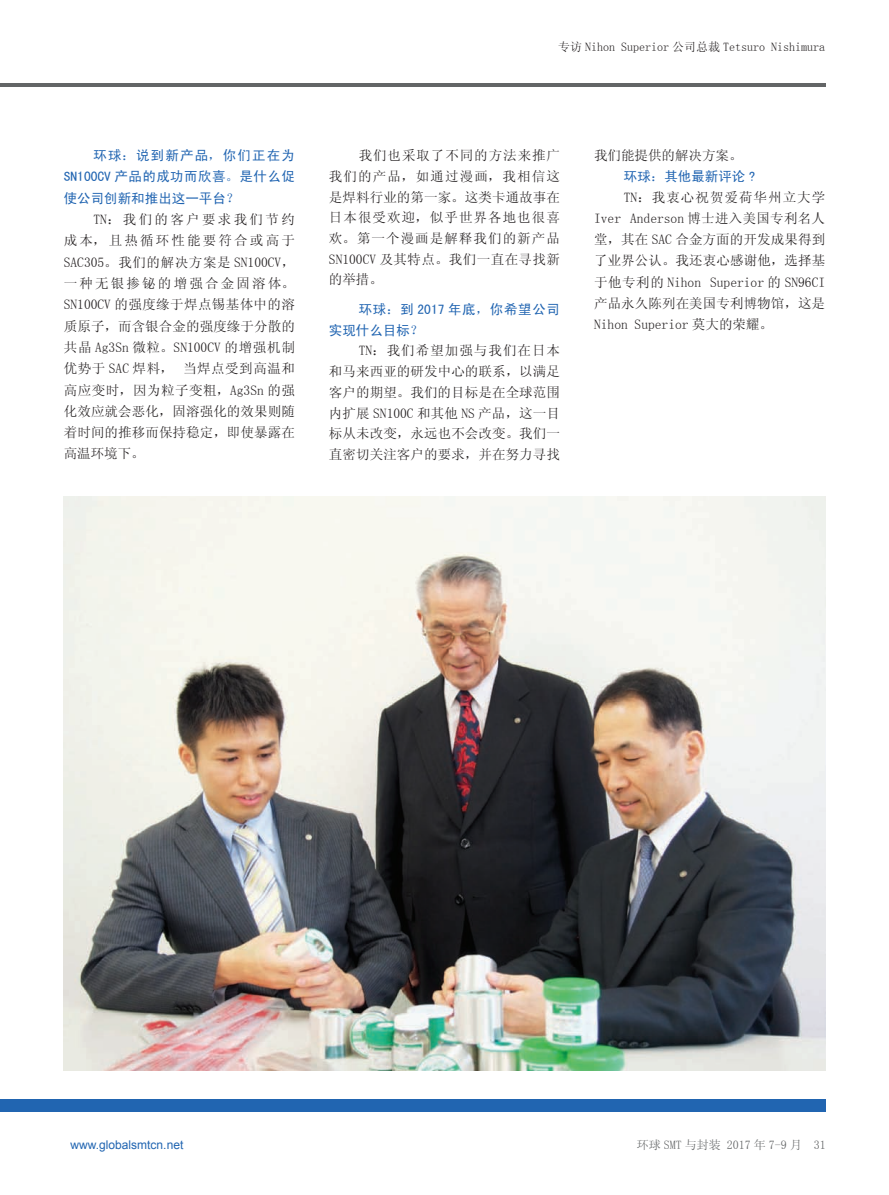
<style>
.page{position:relative;width:889px;height:1195px;background:#fff}
.page>*{position:absolute;margin:0;border:0;box-sizing:border-box;transform-origin:0 0}
.t1{font:13.5px/21.3px "Sim Sun";letter-spacing:.005em;color:#231f20;text-align:justify}
.t2{font:13.5px/21.3px "Sim Hei";color:#2064b1;text-align:justify}
.t3{font:12px "Sim Sun";color:#231f20}
.t4{font:12px "Arial";color:#2064b1}
.t5{font:12px "Sim Sun";color:#636566}
</style>
<div class="page">
<hr style="left:0;top:83px;width:825px;height:3px;background:#636566">
<div style="left:0;top:1100px;width:825px;height:12px;background:#2165b1"></div>
<img style="left:64px;top:497px;width:761px;height:574px">
<p class="t3" style="left:558px;top:41px;width:268px">专访 Nihon Superior 公司总裁 Tetsuro Nishimura</p>
<p class="t2" style="left:64px;top:145px;width:233px;text-indent:30px">环球：说到新产品，你们正在为SN100CV 产品的成功而欣喜。是什么促使公司创新和推出这一平台？</p>
<p class="t1" style="left:64px;top:209px;width:233px;text-indent:30px">TN：我们的客户要求我们节约成本，且热循环性能要符合或高于SAC305。我们的解决方案是 SN100CV，一种无银掺铋的增强合金固溶体。SN100CV 的强度缘于焊点锡基体中的溶质原子，而含银合金的强度缘于分散的共晶 Ag3Sn 微粒。SN100CV 的增强机制优势于 SAC 焊料， 当焊点受到高温和高应变时，因为粒子变粗，Ag3Sn 的强化效应就会恶化，固溶强化的效果则随着时间的推移而保持稳定，即使暴露在高温环境下。</p>
<p class="t1" style="left:329px;top:145px;width:233px;line-height:20.7px;text-indent:30px">我们也采取了不同的方法来推广我们的产品，如通过漫画，我相信这是焊料行业的第一家。这类卡通故事在日本很受欢迎，似乎世界各地也很喜欢。第一个漫画是解释我们的新产品SN100CV 及其特点。我们一直在寻找新的举措。</p>
<p class="t2" style="left:329px;top:299px;width:233px;line-height:20.7px;text-indent:30px">环球：到 2017 年底，你希望公司实现什么目标？</p>
<p class="t1" style="left:329px;top:340px;width:233px;line-height:20.7px;text-indent:30px">TN：我们希望加强与我们在日本和马来西亚的研发中心的联系，以满足客户的期望。我们的目标是在全球范围内扩展 SN100C 和其他 NS 产品，这一目标从未改变，永远也不会改变。我们一直密切关注客户的要求，并在努力寻找</p>
<p class="t1" style="left:594px;top:145px;width:150px">我们能提供的解决方案。</p>
<p class="t2" style="left:624px;top:166px;width:133px">环球：其他最新评论 ?</p>
<p class="t1" style="left:594px;top:187px;width:233px;text-indent:30px">TN：我衷心祝贺爱荷华州立大学Iver Anderson 博士进入美国专利名人堂，其在 SAC 合金方面的开发成果得到了业界公认。我还衷心感谢他，选择基于他专利的 Nihon Superior 的 SN96CI产品永久陈列在美国专利博物馆，这是Nihon Superior 莫大的荣耀。</p>
<p class="t4" style="left:71px;top:1137px;width:114px">www.globalsmtcn.net</p>
<p class="t5" style="left:637px;top:1139px;width:190px">环球 SMT 与封装 2017 年 7-9 月 31</p>
</div>
